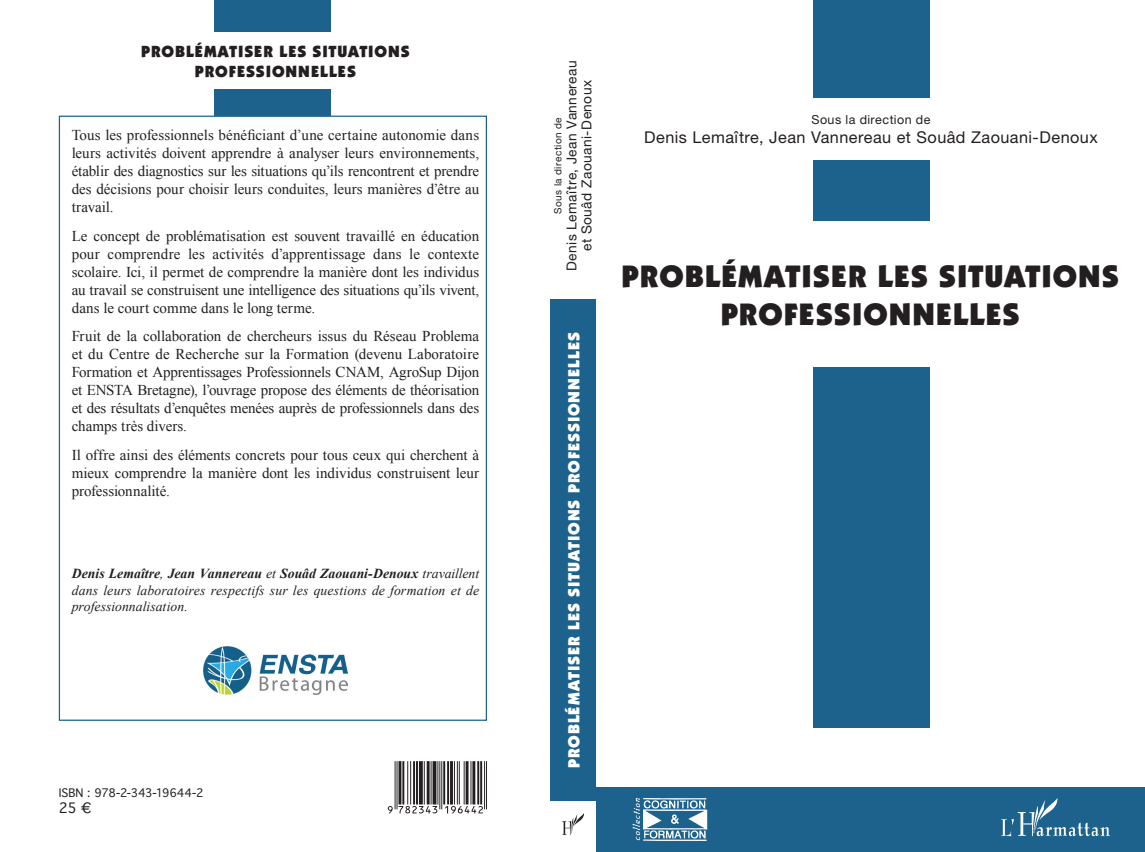
<style>
.page{position:relative;width:1145px;height:852px;background:#fff}
.page>*{position:absolute;margin:0;border:0;box-sizing:border-box;transform-origin:0 0}
.t1{font:900 31.25px/37.5px "Itc Kabel";letter-spacing:.03em;color:#231f20;text-align:center}
.t2{font:16.25px "Helvetica Neue LT Std";letter-spacing:.025em;color:#231f20}
.t3{font:900 16.25px "Itc Kabel";letter-spacing:.05em;color:#fff}
.t4{font:900 16.25px/19.5px "Itc Kabel";letter-spacing:.05em;color:#231f20;text-align:center}
.t5{font:15px/18px "Times New Roman";letter-spacing:-.005em;color:#231f20;text-align:justify}
.t6{font:italic 13.75px/16.5px "Times New Roman";letter-spacing:.005em;color:#231f20;text-align:justify}
.t7{font:13.75px/15px "Helvetica Neue LT Std";letter-spacing:.03em;color:#231f20;text-align:center}
.t8{font:13.75px "Geneva";color:#231f20}
.t9{font:12.5px "Helvetica Neue LT Std";letter-spacing:.035em;color:#231f20}
.t10{font:11.25px "Geneva";letter-spacing:-.03em;color:#231f20}
.t11{font:10px "Helvetica Neue LT Std";letter-spacing:.04em;color:#231f20}
.s1{font-weight:700}
.s2{font-style:inherit}
</style>
<div class="page">
<div style="left:813px;top:0;width:116px;height:728px;background:#1c628c"></div>
<div style="left:214px;top:0;width:117px;height:116px;background:#1c628c"></div>
<div style="left:597px;top:98px;width:548px;height:61px;background:#fff"></div>
<div style="left:596px;top:221px;width:549px;height:145px;background:#fff"></div>
<div style="left:550px;top:299px;width:46px;height:501px;background:#1c628c"></div>
<img style="left:562px;top:813px;width:22px;height:20px">
<div style="left:1px;top:32px;width:549px;height:57px;background:#fff"></div>
<div style="left:596px;top:787px;width:549px;height:64px;background:#1c628c"></div>
<img style="left:1002px;top:798px;width:107px;height:38px">
<svg style="left:632px;top:798px;width:75px;height:42px"></svg>
<svg style="left:388px;top:761px;width:99px;height:52px"></svg>
<img style="left:204px;top:646px;width:143px;height:48px">
<p class="t4" style="left:141px;top:42px;width:270px">PROBLÉMATISER LES SITUATIONS<br>PROFESSIONNELLES</p>
<p class="t5" style="left:72px;top:125px;width:409px">Tous les professionnels bénéficiant d’une certaine autonomie dans leurs activités doivent apprendre à analyser leurs environnements, établir des diagnostics sur les situations qu’ils rencontrent et prendre des décisions pour choisir leurs conduites, leurs manières d’être au travail.</p>
<p class="t5" style="left:72px;top:226px;width:409px">Le concept de problématisation est souvent travaillé en éducation pour comprendre les activités d’apprentissage dans le contexte scolaire. Ici, il permet de comprendre la manière dont les individus au travail se construisent une intelligence des situations qu’ils vivent, dans le court comme dans le long terme.</p>
<p class="t5" style="left:72px;top:327px;width:409px">Fruit de la collaboration de chercheurs issus du Réseau Problema et du Centre de Recherche sur la Formation (devenu Laboratoire Formation et Apprentissages Professionnels CNAM, AgroSup Dijon et ENSTA Bretagne), l’ouvrage propose des éléments de théorisation et des résultats d’enquêtes menées auprès de professionnels dans des champs très divers.</p>
<p class="t5" style="left:72px;top:445px;width:409px">Il offre ainsi des éléments concrets pour tous ceux qui cherchent à mieux comprendre la manière dont les individus construisent leur professionnalité.</p>
<p class="t6" style="left:72px;top:564px;width:409px"><span class="s1">Denis Lemaître</span>, <span class="s1">Jean Vannereau</span> et <span class="s1">Souâd Zaouani-Denoux</span> travaillent dans leurs laboratoires respectifs sur les questions de formation et de professionnalisation.</p>
<p class="t10" style="left:59px;top:786px;width:146px"><span class="s2">ISBN</span> : 978-2-343-19644-2</p>
<p class="t8" style="left:59px;top:800px;width:34px">25 €</p>
<p class="t7" style="left:564px;top:271px;width:212px;rotate:-90deg">Denis Lemaître, Jean Vannereau et Souâd Zaouani-Denoux</p>
<p class="t11" style="left:552px;top:214px;width:98px;rotate:-90deg">Sous la direction de</p>
<p class="t3" style="left:564px;top:768px;width:437px;rotate:-90deg">PROBLÉMATISER LES SITUATIONS PROFESSIONNELLES</p>
<p class="t9" style="left:811px;top:112px;width:121px">Sous la direction de</p>
<p class="t2" style="left:644px;top:127px;width:455px">Denis Lemaître, Jean Vannereau et Souâd Zaouani-Denoux</p>
<h1 class="t1" style="left:622px;top:257px;width:499px">PROBLÉMATISER LES SITUATIONS<br>PROFESSIONNELLES</h1>
</div>
